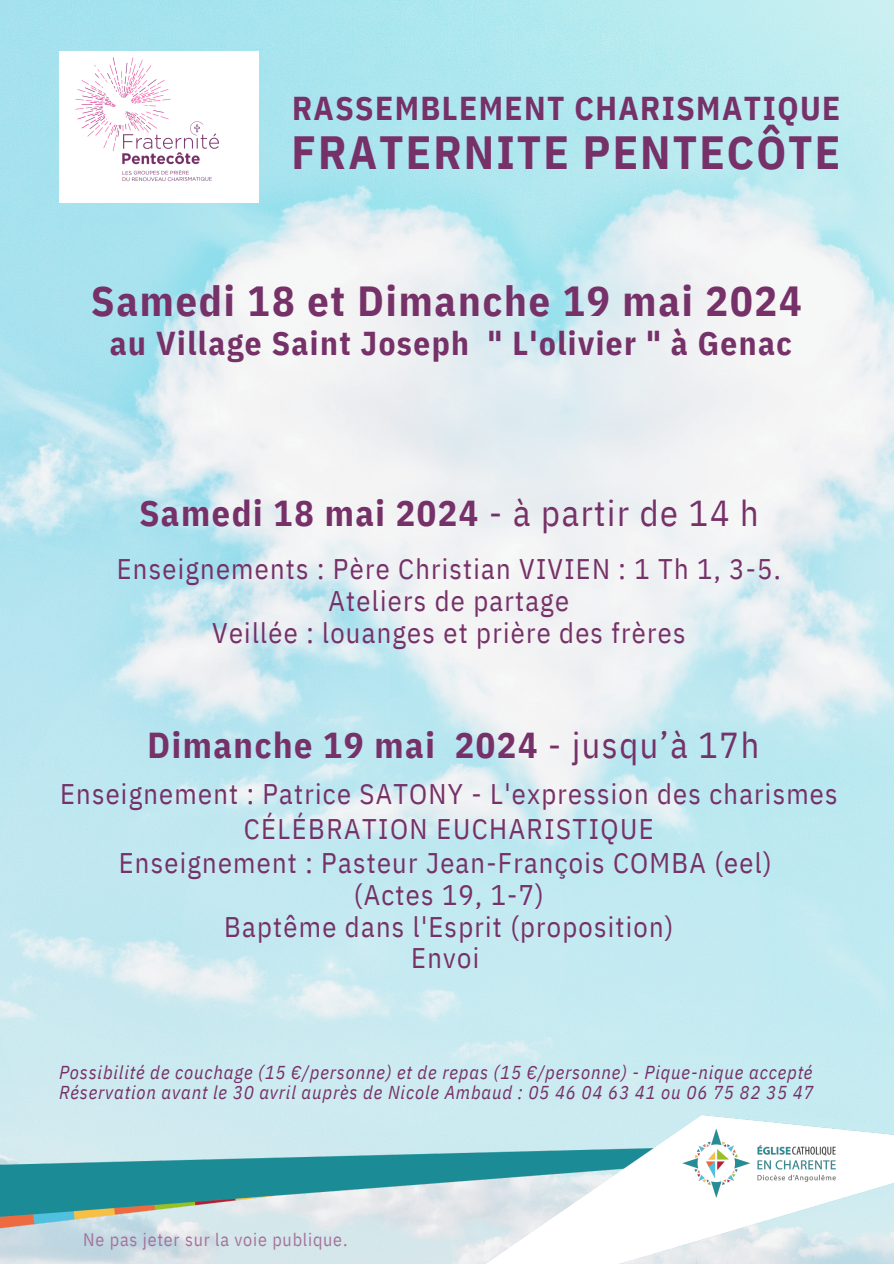
<style>
.page{position:relative;width:894px;height:1264px;background:#fff}
.page>*{position:absolute;margin:0;border:0;box-sizing:border-box;transform-origin:0 0}
.t1{font:700 46.5px "IBM Plex Sans Cond";letter-spacing:.045em;color:#763168}
.t2{font:700 42px "IBM Plex Sans Cond";letter-spacing:.045em;color:#763168}
.t3{font:700 36px "IBM Plex Sans Cond";letter-spacing:.045em;color:#763168}
.t4{font:700 33px "IBM Plex Sans Cond";letter-spacing:.045em;color:#763168}
.t5{font:28.35px/32.8px "IBM Plex Sans Cond";letter-spacing:.045em;color:#763168;text-align:center}
.t6{font:italic 18.6px "IBM Plex Sans Cond";letter-spacing:.045em;color:#763168}
.t7{font:18px "IBM Plex Sans Cond";letter-spacing:.045em;color:#a4739b}
.s1{font-weight:400}
</style>
<div class="page">
<img style="left:0;top:0;width:893px;height:1115px">
<img style="left:0;top:1115px;width:893px;height:148px">
<img style="left:59px;top:51px;width:199px;height:151px">
<h2 class="t4" style="left:292px;top:86px;width:549px">RASSEMBLEMENT CHARISMATIQUE</h2>
<h2 class="t1" style="left:291px;top:122px;width:550px">FRATERNITE PENTECÔTE</h2>
<p class="t2" style="left:91px;top:273px;width:712px">Samedi 18 et Dimanche 19 mai 2024</p>
<p class="t4" style="left:110px;top:321px;width:683px">au Village Saint Joseph " L'olivier " à Genac</p>
<h3 class="t3" style="left:139px;top:489px;width:620px">Samedi 18 mai 2024 <span class="s1">- à partir de 14 h</span></h3>
<p class="t5" style="left:117px;top:553px;width:665px;line-height:31.8px">Enseignements : Père Christian VIVIEN : 1 Th 1, 3-5.<br>Ateliers de partage<br>Veillée : louanges et prière des frères</p>
<p class="t3" style="left:147px;top:721px;width:613px">Dimanche 19 mai 2024 <span class="s1">- jusqu’à 17h</span></p>
<p class="t5" style="left:60px;top:777px;width:778px">Enseignement : Patrice SATONY - L'expression des charismes CÉLÉBRATION EUCHARISTIQUE<br>Enseignement : Pasteur Jean-François COMBA (eel)<br>(Actes 19, 1-7)<br>Baptême dans l'Esprit (proposition)<br>Envoi</p>
<p class="t6" style="left:59px;top:1059px;width:754px">Possibilité de couchage (15 €/personne) et de repas (15 €/personne) - Pique-nique accepté</p>
<p class="t6" style="left:59px;top:1079px;width:756px">Réservation avant le 30 avril auprès de Nicole Ambaud : 05 46 04 63 41 ou 06 75 82 35 47</p>
<p class="t7" style="left:83px;top:1226px;width:266px">Ne pas jeter sur la voie publique.</p>
</div>
